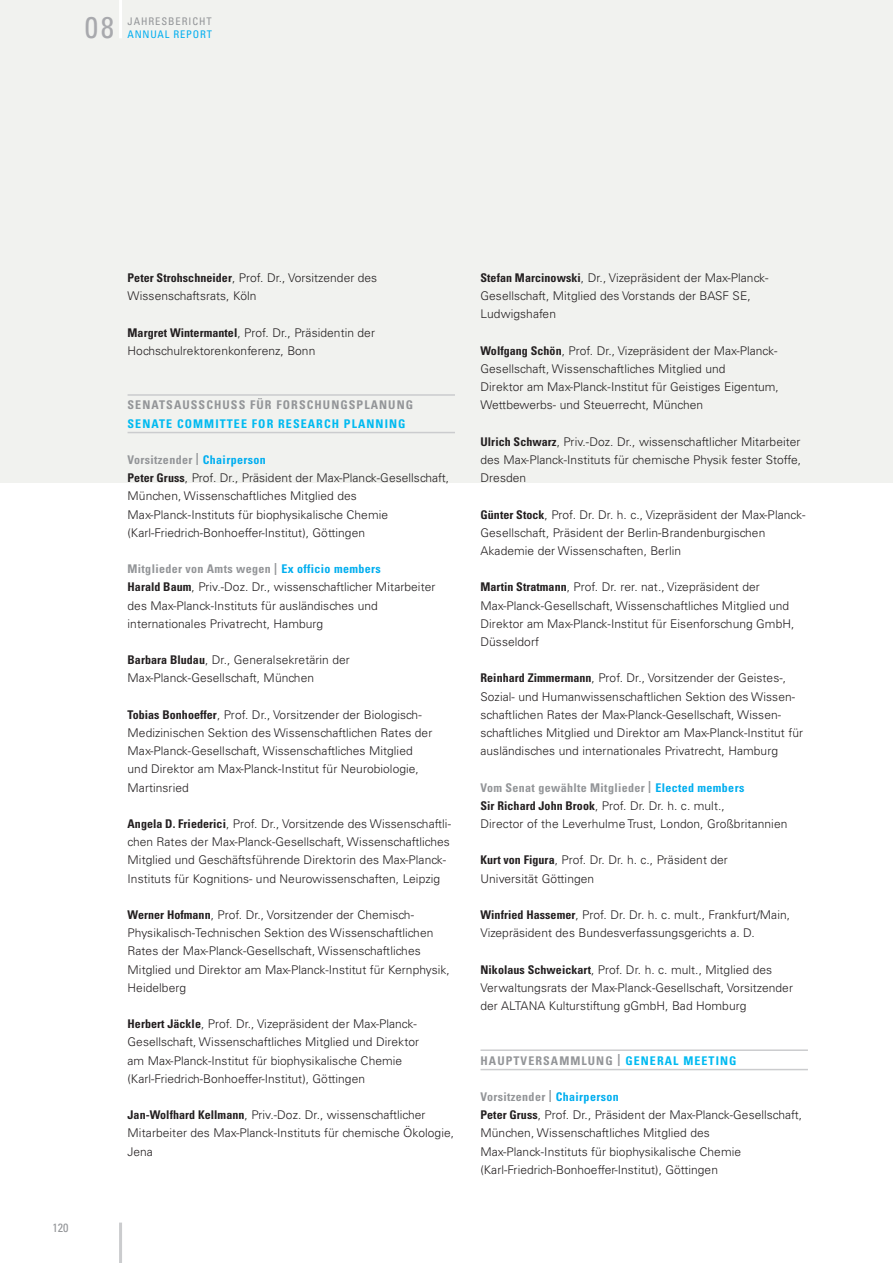
<style>
.page{position:relative;width:893px;height:1263px;background:#fff}
.page>*{position:absolute;margin:0;border:0;box-sizing:border-box;transform-origin:0 0}
.t1{font:condensed 30px "Univers LT";color:#a8a9ad}
.copy_deutsch{font:300 12px/18.1px "Univers LT";letter-spacing:.005em;color:#231f20}
.tabelle_bold_englisc{font:700 condensed 12px "Univers LT";letter-spacing:.03em;color:#939598}
.text_kapitel_rechts{font:700 condensed 12px "Univers LT";letter-spacing:.09em;color:#939598}
.text_kapitel_rechts-2{font:700 condensed 12px "Univers LT";letter-spacing:.09em;color:#00baf1}
.t2{font:condensed 12px "Univers LT";color:#939598}
.t3{font:condensed 10.5px "Univers LT";letter-spacing:.09em;color:#939598}
.t4{font:condensed 10.5px "Univers LT";letter-spacing:.075em;color:#00aeef}
.s1{font-weight:700;font-stretch:condensed}
.s2{color:#00aeef}
.s3{color:#939598}
</style>
<div class="page">
<div style="left:0;top:0;width:893px;height:482px;background:#f1f2ef"></div>
<hr style="left:119px;top:0;width:3px;height:38px;background:#fff">
<hr style="left:119px;top:1222px;width:3px;height:41px;background:#cbccce">
<hr style="left:480px;top:1049px;width:328px;height:2px;background:#cbccce">
<hr style="left:480px;top:1069px;width:328px;height:1px;background:#cbccce">
<hr style="left:128px;top:394px;width:327px;height:2px;background:#cbccce">
<hr style="left:128px;top:432px;width:327px;height:1px;background:#cbccce">
<h1 class="t1" style="left:85px;top:8px;width:31px">08</h1>
<p class="t3" style="left:128px;top:15px;width:86px">JAHRESBERICHT</p>
<p class="t4" style="left:128px;top:28px;width:86px">ANNUAL REPORT</p>
<p class="t2" style="left:52px;top:1220px;width:17px">120</p>
<p class="copy_deutsch" style="left:128px;top:269px;width:251px"><span class="s1">Peter Strohschneider</span>, Prof. Dr., Vorsitzender des<br>Wissenschaftsrats, Köln</p>
<p class="copy_deutsch" style="left:128px;top:323px;width:249px"><span class="s1">Margret Wintermantel</span>, Prof. Dr., Präsidentin der<br>Hochschulrektorenkonferenz, Bonn</p>
<p class="text_kapitel_rechts" style="left:128px;top:398px;width:157px">Senatsausschuss für For</p>
<p class="text_kapitel_rechts" style="left:299px;top:398px;width:116px">schungsplanung</p>
<p class="text_kapitel_rechts-2" style="left:128px;top:416px;width:24px">SENAT</p>
<p class="text_kapitel_rechts-2" style="left:166px;top:416px;width:36px">E COMMITT</p>
<p class="text_kapitel_rechts-2" style="left:234px;top:416px;width:119px">EE FOR RESEARCH PLANNING</p>
<p class="tabelle_bold_englisc" style="left:128px;top:452px;width:140px">Vorsitzender | <span class="s2">Chairperson</span></p>
<p class="copy_deutsch" style="left:128px;top:469px;width:323px"><span class="s1">Peter Gruss</span>, Prof. Dr., Präsident der Max-Planck-Gesellschaft, München, Wissenschaftliches Mitglied des Max-Planck-Instituts für biophysikalische Chemie (Karl-Friedrich-Bonhoeffer-Institut), Göttingen</p>
<p class="tabelle_bold_englisc" style="left:128px;top:561px;width:255px">Mitglieder von Amts wegen | <span class="s2">Ex officio members</span></p>
<p class="copy_deutsch" style="left:128px;top:578px;width:309px"><span class="s1">Harald Baum</span>, Priv.-Doz. Dr., wissenschaftlicher Mitarbeiter des Max-Planck-Instituts für ausländisches und internationales Privatrecht, Hamburg</p>
<p class="copy_deutsch" style="left:128px;top:651px;width:224px"><span class="s1">Barbara Bludau</span>, Dr., Generalsekretärin der<br>Max-Planck-Gesellschaft, München</p>
<p class="copy_deutsch" style="left:128px;top:705px;width:306px"><span class="s1">Tobias Bonhoeffer</span>, Prof. Dr., Vorsitzender der Biologisch-Medizinischen Sektion des Wissenschaftlichen Rates der Max-Planck-Gesellschaft, Wissenschaftliches Mitglied und Direktor am Max-Planck-Institut für Neurobiologie, Martinsried</p>
<p class="copy_deutsch" style="left:128px;top:815px;width:325px"><span class="s1">Angela D. Friederici</span>, Prof. Dr., Vorsitzende des Wissenschaftli&shy;chen Rates der Max-Planck-Gesellschaft, Wissenschaftliches Mitglied und Geschäftsführende Direktorin des Max-Planck-Instituts für Kognitions- und Neurowissenschaften, Leipzig</p>
<p class="copy_deutsch" style="left:128px;top:906px;width:324px"><span class="s1">Werner Hofmann</span>, Prof. Dr., Vorsitzender der Chemisch-Physikalisch-Technischen Sektion des Wissenschaftlichen Rates der Max-Planck-Gesellschaft, Wissenschaftliches Mitglied und Direktor am Max-Planck-Institut für Kernphysik, Heidelberg</p>
<p class="copy_deutsch" style="left:128px;top:1015px;width:293px"><span class="s1">Herbert Jäckle</span>, Prof. Dr., Vizepräsident der Max-Planck-Gesellschaft, Wissenschaftliches Mitglied und Direktor am Max-Planck-Institut für biophysikalische Chemie (Karl-Friedrich-Bonhoeffer-Institut), Göttingen</p>
<p class="copy_deutsch" style="left:128px;top:1106px;width:328px"><span class="s1">Jan-Wolfhard Kellmann</span>, Priv.-Doz. Dr., wissenschaftlicher<br>Mitarbeiter des Max-Planck-Instituts für chemische Ökologie,<br>Jena</p>
<p class="copy_deutsch" style="left:480px;top:269px;width:290px"><span class="s1">Stefan Marcinowski</span>, Dr., Vizepräsident der Max-Planck-<br>Gesellschaft, Mitglied des Vorstands der BASF SE,<br>Ludwigshafen</p>
<p class="copy_deutsch" style="left:480px;top:341px;width:300px"><span class="s1">Wolfgang Schön</span>, Prof. Dr., Vizepräsident der Max-Planck-Gesellschaft, Wissenschaftliches Mitglied und<br>Direktor am Max-Planck-Institut für Geistiges Eigentum, Wettbewerbs- und Steuerrecht, München</p>
<p class="copy_deutsch" style="left:480px;top:432px;width:322px;text-align:justify"><span class="s1">Ulrich Schwarz</span>, Priv.-Doz. Dr., wissenschaftlicher Mitarbeiter des Max-Planck-Instituts für chemische Physik fester Stoffe, Dresden</p>
<p class="copy_deutsch" style="left:480px;top:505px;width:326px"><span class="s1">Günter Stock</span>, Prof. Dr. Dr. h. c., Vizepräsident der Max-Planck-<br>Gesellschaft, Präsident der Berlin-Brandenburgischen<br>Akademie der Wissenschaften, Berlin</p>
<p class="copy_deutsch" style="left:480px;top:578px;width:315px"><span class="s1">Martin Stratmann</span>, Prof. Dr. rer. nat., Vizepräsident der Max-Planck-Gesellschaft, Wissenschaftliches Mitglied und Direktor am Max-Planck-Institut für Eisenforschung GmbH, Düsseldorf</p>
<p class="copy_deutsch" style="left:480px;top:669px;width:324px"><span class="s1">Reinhard Zimmermann</span>, Prof. Dr., Vorsitzender der Geistes-, Sozial- und Humanwissenschaftlichen Sektion des Wissen&shy;schaftlichen Rates der Max-Planck-Gesellschaft, Wissen&shy;schaftliches Mitglied und Direktor am Max-Planck-Institut für ausländisches und internationales Privatrecht, Hamburg</p>
<p class="tabelle_bold_englisc" style="left:480px;top:780px;width:265px">Vom Senat gewählte Mitglieder | <span class="s2">Elected members</span></p>
<p class="copy_deutsch" style="left:480px;top:796px;width:308px"><span class="s1">Sir Richard John Brook</span>, Prof. Dr. Dr. h. c. mult.,<br>Director of the Leverhulme Trust, London, Großbritannien</p>
<p class="copy_deutsch" style="left:480px;top:851px;width:249px"><span class="s1">Kurt von Figura</span>, Prof. Dr. Dr. h. c., Präsident der<br>Universität Göttingen</p>
<p class="copy_deutsch" style="left:480px;top:906px;width:311px"><span class="s1">Winfried Hassemer</span>, Prof. Dr. Dr. h. c. mult., Frankfurt/Main,<br>Vizepräsident des Bundesverfassungsgerichts a. D.</p>
<p class="copy_deutsch" style="left:480px;top:960px;width:314px"><span class="s1">Nikolaus Schweickart</span>, Prof. Dr. h. c. mult., Mitglied des<br>Verwaltungsrats der Max-Planck-Gesellschaft, Vorsitzender der ALTANA Kulturstiftung gGmbH, Bad Homburg</p>
<p class="text_kapitel_rechts" style="left:480px;top:1053px;width:9px">HAUPTV</p>
<p class="text_kapitel_rechts" style="left:528px;top:1053px;width:25px">ERSAMMLUNG</p>
<p class="text_kapitel_rechts-2" style="left:617px;top:1053px;width:99px"><span class="s3">|</span> GENERAL MEETING</p>
<p class="tabelle_bold_englisc" style="left:480px;top:1089px;width:140px">Vorsitzender | <span class="s2">Chairperson</span></p>
<p class="copy_deutsch" style="left:480px;top:1106px;width:323px"><span class="s1">Peter Gruss</span>, Prof. Dr., Präsident der Max-Planck-Gesellschaft, München, Wissenschaftliches Mitglied des Max-Planck-Instituts für biophysikalische Chemie (Karl-Friedrich-Bonhoeffer-Institut), Göttingen</p>
</div>
